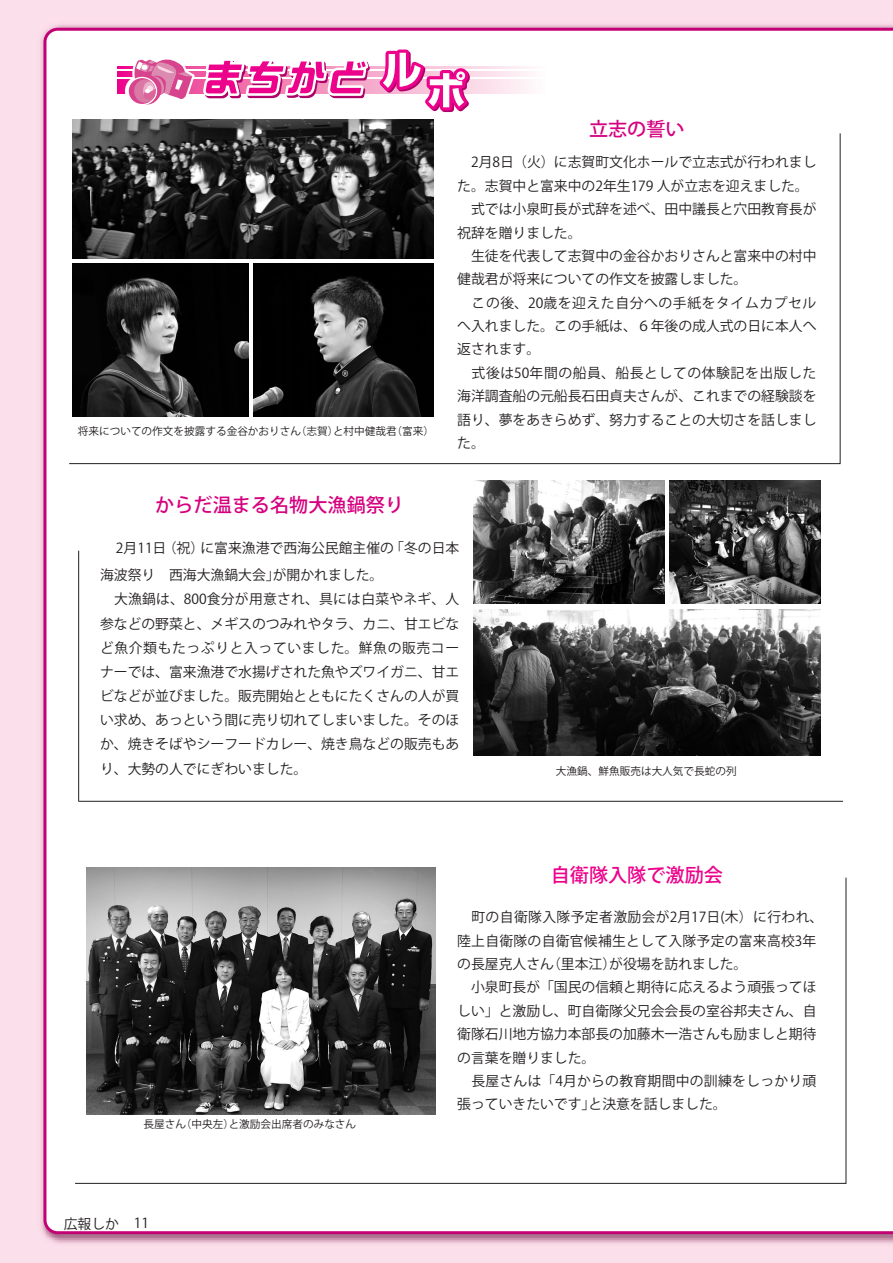
<style>
.page{position:relative;width:893px;height:1263px;background:#fbdfeb}
.page>*{position:absolute;margin:0;border:0;box-sizing:border-box;transform-origin:0 0}
.t1{font:500 19.2px "Koz Go Pro";color:#d6017f}
.t2{font:500 19.2px "Koz Go Pro";color:#ed028c}
.t3{font:13.8px/23.4px "Koz Go Pro";color:#231f20;text-align:justify}
.t4{font:13.8px/23.4px "Koz Go Pro";letter-spacing:.02em;color:#231f20}
.t5{font:10.65px "Koz Go Pro";color:#231f20}
</style>
<div class="page">
<img style="left:41px;top:980px;width:852px;height:264px">
<div style="left:44px;top:28px;width:849px;height:1206px;background:#fff"></div>
<svg style="left:117px;top:80px;width:429px;height:14px"></svg>
<svg style="left:117px;top:71px;width:429px;height:6px"></svg>
<svg style="left:117px;top:66px;width:429px;height:2px"></svg>
<svg style="left:203px;top:58px;width:167px;height:40px;background:#ef82c1"></svg>
<svg style="left:380px;top:50px;width:90px;height:62px;background:#f5acd6"></svg>
<svg style="left:125px;top:54px;width:70px;height:53px;background:#eba5c7"></svg>
<div style="left:68px;top:133px;width:773px;height:331px;background:#fff"></div>
<hr style="left:78px;top:551px;width:1px;height:250px;background:#231f20">
<hr style="left:78px;top:801px;width:765px;height:1px;background:#231f20">
<div style="left:74px;top:877px;width:773px;height:307px;background:#fff"></div>
<img style="left:670px;top:480px;width:150px;height:124px">
<img style="left:474px;top:609px;width:346px;height:147px">
<img style="left:473px;top:480px;width:191px;height:124px">
<img style="left:86px;top:867px;width:349px;height:247px">
<img style="left:73px;top:119px;width:361px;height:140px">
<img style="left:73px;top:264px;width:176px;height:153px">
<img style="left:254px;top:264px;width:180px;height:153px">
<p class="t5" style="left:78px;top:424px;width:358px">将来についての作文を披露する金谷かおりさん（志賀）と村中健哉君（富来）</p>
<p class="t1" style="left:155px;top:493px;width:250px">からだ温まる名物大漁鍋祭り</p>
<p class="t1" style="left:589px;top:117px;width:97px">立志の誓い</p>
<p class="t3" style="left:457px;top:151px;width:361px">　2月8日（火）に志賀町文化ホールで立志式が行われました。志賀中と富来中の2年生179 人が立志を迎えました。</p>
<p class="t3" style="left:457px;top:198px;width:361px">　式では小泉町長が式辞を述べ、田中議長と穴田教育長が祝辞を贈りました。</p>
<p class="t3" style="left:457px;top:245px;width:361px">　生徒を代表して志賀中の金谷かおりさんと富来中の村中健哉君が将来についての作文を披露しました。</p>
<p class="t3" style="left:457px;top:291px;width:361px">　この後、20歳を迎えた自分への手紙をタイムカプセルへ入れました。この手紙は、６年後の成人式の日に本人へ返されます。</p>
<p class="t3" style="left:457px;top:361px;width:361px">　式後は50年間の船員、船長としての体験記を出版した海洋調査船の元船長石田貞夫さんが、これまでの経験談を語り、夢をあきらめず、努力することの大切さを話しました。</p>
<p class="t3" style="left:100px;top:535px;width:361px;line-height:26.8px;text-indent:16px">2月11日（祝）に富来漁港で西海公民館主催の「冬の日本海波祭り　西海大漁鍋大会」が開かれました。</p>
<p class="t3" style="left:100px;top:587px;width:361px;line-height:24.2px">　大漁鍋は、800食分が用意され、具には白菜やネギ、人参などの野菜と、メギスのつみれやタラ、カニ、甘エビなど魚介類もたっぷりと入っていました。鮮魚の販売コーナーでは、富来漁港で水揚げされた魚やズワイガニ、甘エビなどが並びました。販売開始とともにたくさんの人が買い求め、あっという間に売り切れてしまいました。そのほか、焼きそばやシーフードカレー、焼き鳥などの販売もあり、大勢の人でにぎわいました。</p>
<p class="t5" style="left:556px;top:764px;width:182px">大漁鍋、鮮魚販売は大人気で長蛇の列</p>
<p class="t2" style="left:551px;top:863px;width:174px">自衛隊入隊で激励会</p>
<p class="t5" style="left:144px;top:1117px;width:214px">長屋さん（中央左）と激励会出席者のみなさん</p>
<p class="t3" style="left:64px;top:1213px;width:57px">広報しか</p>
<p class="t3" style="left:134px;top:1212px;width:17px">11</p>
<p class="t4" style="left:457px;top:906px;width:368px">　町の自衛隊入隊予定者激励会が2月17日(木）に行われ、陸上自衛隊の自衛官候補生として入隊予定の富来高校3年の長屋克人さん（里本江）が役場を訪れました。</p>
<p class="t3" style="left:457px;top:976px;width:361px">　小泉町長が「国民の信頼と期待に応えるよう頑張ってほしい」と激励し、町自衛隊父兄会会長の室谷邦夫さん、自衛隊石川地方協力本部長の加藤木一浩さんも励ましと期待の言葉を贈りました。</p>
<p class="t4" style="left:457px;top:1069px;width:361px">　長屋さんは「4月からの教育期間中の訓練をしっかり頑張っていきたいです」と決意を話しました。</p>
</div>
